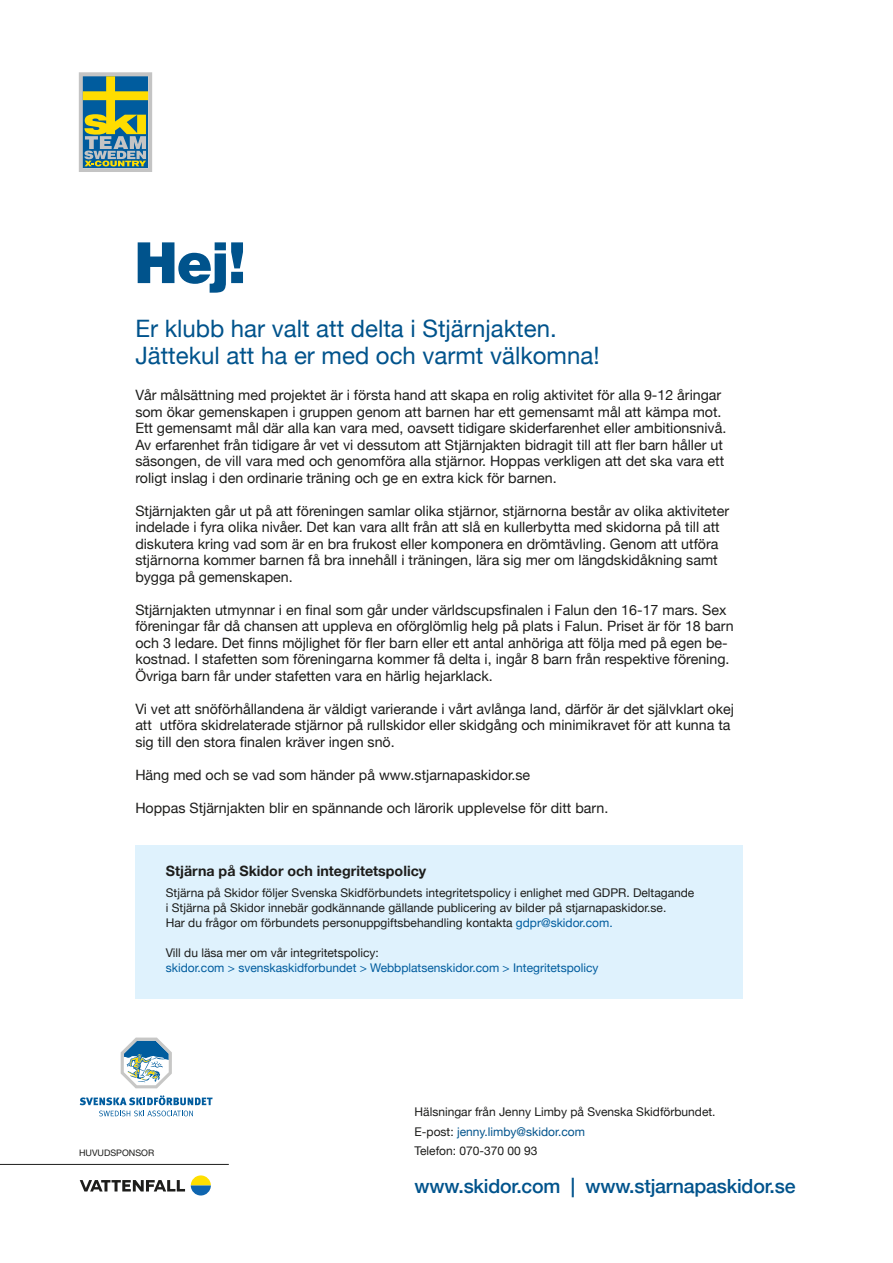
<style>
.page{position:relative;width:893px;height:1263px;background:#fff}
.page>*{position:absolute;margin:0;border:0;box-sizing:border-box;transform-origin:0 0}
.t1{font:900 57px "Helvetica Neue LT Std";color:#00538c}
.t2{font:24px/27px "Helvetica Neue";color:#00538c}
.t3{font:500 19.5px "Helvetica Neue";letter-spacing:-.01em;color:#00538c}
.t4{font:14.25px/16.5px "Helvetica Neue";color:#1d1d1b}
.t5{font:700 14.25px "Helvetica Neue";color:#1d1d1b}
.t6{font:12px/19.5px "Helvetica Neue";color:#1d1d1b}
.t7{font:12px "Helvetica Neue";color:#005c9e}
.t8{font:9px "Helvetica Neue LT Std";color:#1d1d1b}
.s1{color:#005c9e}
.s2{color:#00538c}
</style>
<div class="page">
<svg style="left:79px;top:72px;width:73px;height:100px;background:#7f9d7e"></svg>
<hr style="left:0;top:1164px;width:229px;height:1px;background:#1d1d1b">
<svg style="left:80px;top:1180px;width:105px;height:11px"></svg>
<svg style="left:191px;top:1175px;width:20px;height:20px"></svg>
<div style="left:135px;top:845px;width:608px;height:154px;background:#dff2fd"></div>
<svg style="left:80px;top:1095px;width:133px;height:21px"></svg>
<svg style="left:121px;top:1037px;width:51px;height:51px"></svg>
<h1 class="t1" style="left:134px;top:229px;width:113px">Hej!</h1>
<h2 class="t2" style="left:135px;top:316px;width:466px">Er klubb har valt att delta i Stjärnjakten.<br>Jättekul att ha er med och varmt välkomna!</h2>
<p class="t4" style="left:135px;top:388px;width:593px">Vår målsättning med projektet är i första hand att skapa en rolig aktivitet för alla 9-12 åringar som ökar gemenskapen i gruppen genom att barnen har ett gemensamt mål att kämpa mot.<br>Ett gemensamt mål där alla kan vara med, oavsett tidigare skiderfarenhet eller ambitionsnivå.<br>Av erfarenhet från tidigare år vet vi dessutom att Stjärnjakten bidragit till att fler barn håller ut säsongen, de vill vara med och genomföra alla stjärnor. Hoppas verkligen att det ska vara ett roligt inslag i den ordinarie träning och ge en extra kick för barnen.</p>
<p class="t4" style="left:135px;top:503px;width:595px">Stjärnjakten går ut på att föreningen samlar olika stjärnor, stjärnorna består av olika aktiviteter indelade i fyra olika nivåer. Det kan vara allt från att slå en kullerbytta med skidorna på till att diskutera kring vad som är en bra frukost eller komponera en drömtävling. Genom att utföra stjärnorna kommer barnen få bra innehåll i träningen, lära sig mer om längdskidåkning samt bygga på gemenskapen.</p>
<p class="t4" style="left:135px;top:602px;width:600px">Stjärnjakten utmynnar i en final som går under världscupsfinalen i Falun den 16-17 mars. Sex föreningar får då chansen att uppleva en oförglömlig helg på plats i Falun. Priset är för 18 barn och 3 ledare. Det finns möjlighet för fler barn eller ett antal anhöriga att följa med på egen be&shy;kostnad. I stafetten som föreningarna kommer få delta i, ingår 8 barn från respektive förening.<br>Övriga barn får under stafetten vara en härlig hejarklack.</p>
<p class="t4" style="left:135px;top:701px;width:600px">Vi vet att snöförhållandena är väldigt varierande i vårt avlånga land, därför är det självklart okej att utföra skidrelaterade stjärnor på rullskidor eller skidgång och minimikravet för att kunna ta sig till den stora finalen kräver ingen snö.</p>
<p class="t4" style="left:135px;top:767px;width:396px">Häng med och se vad som händer på www.stjarnapaskidor.se</p>
<p class="t4" style="left:135px;top:800px;width:474px">Hoppas Stjärnjakten blir en spännande och lärorik upplevelse för ditt barn.</p>
<p class="t5" style="left:166px;top:860px;width:262px">Stjärna på Skidor och integritetspolicy</p>
<p class="t6" style="left:166px;top:886px;width:530px;line-height:15px">Stjärna på Skidor följer Svenska Skidförbundets integritetspolicy i enlighet med GDPR. Deltagande i Stjärna på Skidor innebär godkännande gällande publicering av bilder på stjarnapaskidor.se.<br>Har du frågor om förbundets personuppgiftsbehandling kontakta <span class="s1">gdpr@skidor.com.</span></p>
<p class="t6" style="left:166px;top:944px;width:214px">Vill du läsa mer om vår integritetspolicy:</p>
<p class="t7" style="left:166px;top:959px;width:434px">skidor.com &gt; svenskaskidforbundet &gt; Webbplatsenskidor.com &gt; Integritetspolicy</p>
<p class="t8" style="left:79px;top:1148px;width:77px">HUVUDSPONSOR</p>
<p class="t6" style="left:415px;top:1103px;width:302px">Hälsningar från Jenny Limby på Svenska Skidförbundet.<br>E-post: <span class="s2">jenny.limby@skidor.com<br></span>Telefon: 070-370 00 93</p>
<h3 class="t3" style="left:415px;top:1171px;width:382px">www.skidor.com | www.stjarnapaskidor.se</h3>
</div>
